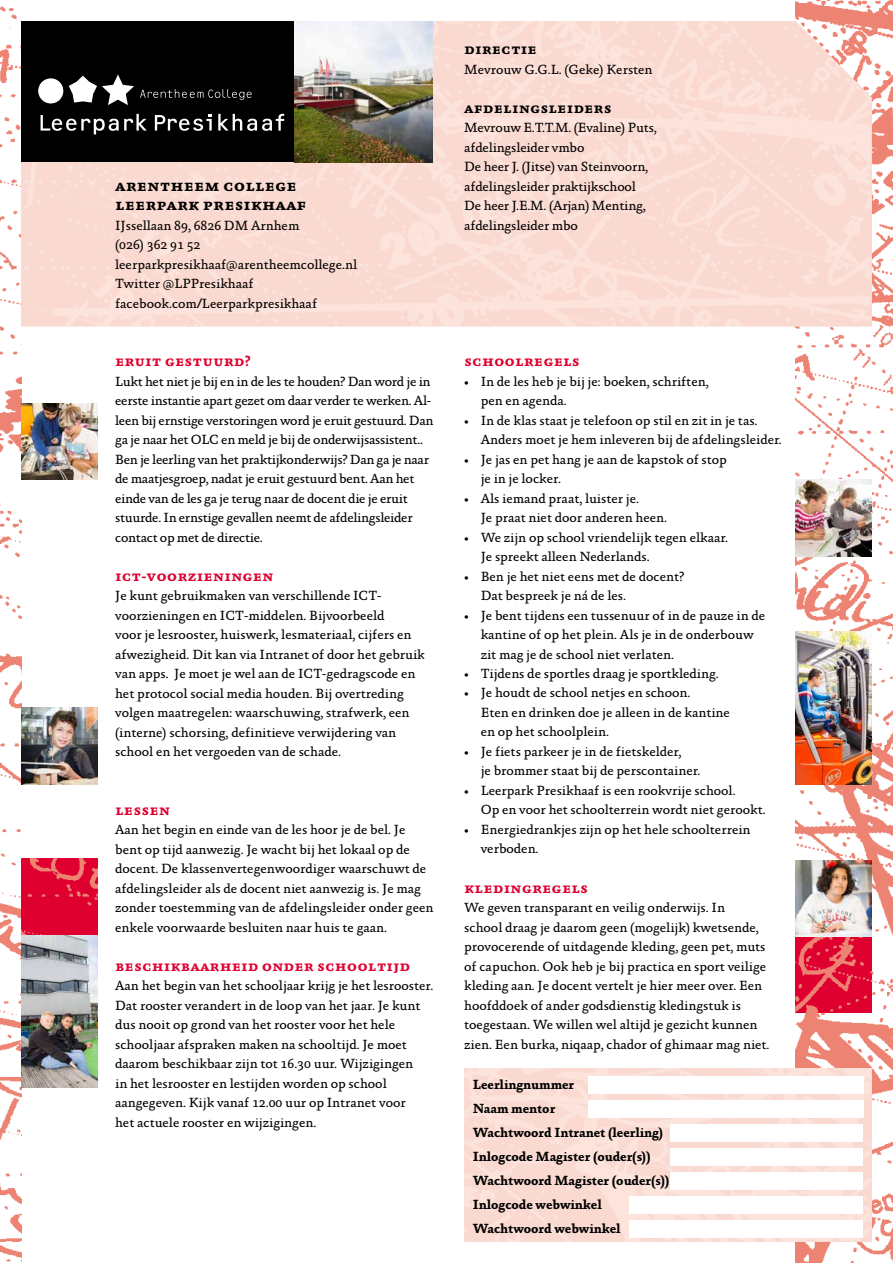
<style>
.page{position:relative;width:893px;height:1263px;background:#fff}
.page>*{position:absolute;margin:0;border:0;box-sizing:border-box;transform-origin:0 0}
.t1{font:16.5px/19.5px "Absara TF Bold SC";color:#000}
.t2{font:15px "Absara TF Bold SC";color:#df0030}
.t3{font:15px "Absara TF Bold SC";color:#000}
.t4{font:13.5px/19.5px "Absara";color:#000}
.t5{font:13.5px/19.5px "Absara";letter-spacing:-.02em;color:#000}
.t6{font:700 13.5px/24px "Absara TF";color:#000}
</style>
<div class="page">
<img style="left:0;top:6px;width:21px;height:1256px">
<img style="left:795px;top:0;width:98px;height:1263px">
<img style="left:21px;top:21px;width:851px;height:305px">
<img style="left:21px;top:859px;width:77px;height:229px">
<img style="left:795px;top:936px;width:77px;height:77px">
<img style="left:795px;top:480px;width:77px;height:76px">
<img style="left:21px;top:708px;width:77px;height:76px">
<img style="left:795px;top:632px;width:77px;height:152px">
<img style="left:795px;top:860px;width:77px;height:76px">
<img style="left:21px;top:403px;width:77px;height:77px">
<div style="left:21px;top:22px;width:274px;height:140px;background:#000"></div>
<img style="left:295px;top:22px;width:137px;height:140px">
<img style="left:464px;top:1068px;width:408px;height:174px">
<div style="left:588px;top:1077px;width:275px;height:17px;background:#fff"></div>
<div style="left:588px;top:1101px;width:275px;height:17px;background:#fff"></div>
<div style="left:671px;top:1125px;width:192px;height:17px;background:#fff"></div>
<div style="left:671px;top:1149px;width:192px;height:17px;background:#fff"></div>
<div style="left:671px;top:1173px;width:192px;height:17px;background:#fff"></div>
<div style="left:629px;top:1197px;width:234px;height:17px;background:#fff"></div>
<div style="left:629px;top:1220px;width:234px;height:18px;background:#fff"></div>
<div style="left:38px;top:78px;width:25px;height:25px;background:#fff;border-radius:50%"></div>
<svg style="left:69px;top:75px;width:65px;height:30px"></svg>
<svg style="left:41px;top:114px;width:106px;height:20px"></svg>
<svg style="left:155px;top:114px;width:57px;height:17px"></svg>
<svg style="left:218px;top:114px;width:66px;height:17px"></svg>
<svg style="left:140px;top:89px;width:112px;height:11px"></svg>
<p class="t1" style="left:115px;top:176px;width:193px">arentheem college leerpark presikhaaf</p>
<p class="t4" style="left:115px;top:215px;width:243px">IJssellaan 89, 6826 DM Arnhem<br>(026) 362 91 52 leerparkpresikhaaf@arentheemcollege.nl<br>Twitter @LPPresikhaaf facebook.com/Leerparkpresikhaaf</p>
<p class="t2" style="left:115px;top:353px;width:137px">eruit gestuurd?</p>
<p class="t5" style="left:115px;top:371px;width:320px">Lukt het niet je bij en in de les te houden? Dan word je in eerste instantie apart gezet om daar verder te werken. Al&shy;leen bij ernstige verstoringen word je eruit gestuurd. Dan ga je naar het OLC en meld je bij de onderwijsassistent..<br>Ben je leerling van het praktijkonderwijs? Dan ga je naar de maatjesgroep, nadat je eruit gestuurd bent. Aan het einde van de les ga je terug naar de docent die je eruit stuurde. In ernstige gevallen neemt de afdelingsleider contact op met de directie.</p>
<p class="t2" style="left:115px;top:567px;width:160px">ict-voorzieningen</p>
<p class="t4" style="left:115px;top:586px;width:311px">Je kunt gebruikmaken van verschillende ICT&shy;voorzieningen en ICT-middelen. Bijvoorbeeld<br>voor je lesrooster, huiswerk, lesmateriaal, cijfers en afwezigheid. Dit kan via Intranet of door het gebruik van apps. Je moet je wel aan de ICT-gedragscode en het protocol social media houden. Bij overtreding volgen maatregelen: waarschuwing, strafwerk, een (interne) schorsing, definitieve verwijdering van school en het vergoeden van de schade.</p>
<p class="t2" style="left:115px;top:801px;width:57px">lessen</p>
<p class="t4" style="left:115px;top:820px;width:320px">Aan het begin en einde van de les hoor je de bel. Je bent op tijd aanwezig. Je wacht bij het lokaal op de docent. De klassenvertegenwoordiger waarschuwt de afdelingsleider als de docent niet aanwezig is. Je mag zonder toestemming van de afdelingsleider onder geen enkele voorwaarde besluiten naar huis te gaan.</p>
<p class="t2" style="left:115px;top:957px;width:297px">beschikbaarheid onder schooltijd</p>
<p class="t4" style="left:115px;top:976px;width:320px">Aan het begin van het schooljaar krijg je het lesrooster.<br>Dat rooster verandert in de loop van het jaar. Je kunt dus nooit op grond van het rooster voor het hele schooljaar afspraken maken na schooltijd. Je moet daarom beschikbaar zijn tot 16.30 uur. Wijzigingen<br>in het lesrooster en lestijden worden op school aangegeven. Kijk vanaf 12.00 uur op Intranet voor<br>het actuele rooster en wijzigingen.</p>
<p class="t3" style="left:464px;top:41px;width:74px">directie</p>
<p class="t4" style="left:464px;top:59px;width:190px">Mevrouw G.G.L. (Geke) Kersten</p>
<p class="t3" style="left:464px;top:99px;width:149px">afdelingsleiders</p>
<p class="t4" style="left:464px;top:118px;width:194px">Mevrouw E.T.T.M. (Evaline) Puts, afdelingsleider vmbo<br>De heer J. (Jitse) van Steinvoorn, afdelingsleider praktijkschool<br>De heer J.E.M. (Arjan) Menting, afdelingsleider mbo</p>
<p class="t2" style="left:464px;top:353px;width:117px">schoolregels</p>
<p class="t4" style="left:481px;top:371px;width:229px;text-indent:-16px">• In de les heb je bij je: boeken, schriften, pen en agenda.</p>
<p class="t4" style="left:481px;top:410px;width:303px;text-indent:-16px">• In de klas staat je telefoon op stil en zit in je tas.<br>Anders moet je hem inleveren bij de afdelingsleider.</p>
<p class="t4" style="left:481px;top:449px;width:248px;text-indent:-16px">• Je jas en pet hang je aan de kapstok of stop je in je locker.</p>
<p class="t4" style="left:481px;top:488px;width:188px;text-indent:-16px">• Als iemand praat, luister je.<br>Je praat niet door anderen heen.</p>
<p class="t4" style="left:481px;top:527px;width:249px;text-indent:-16px">• We zijn op school vriendelijk tegen elkaar.<br>Je spreekt alleen Nederlands.</p>
<p class="t4" style="left:481px;top:566px;width:205px;text-indent:-16px">• Ben je het niet eens met de docent?<br>Dat bespreek je ná de les.</p>
<p class="t4" style="left:481px;top:605px;width:286px;text-indent:-16px">• Je bent tijdens een tussenuur of in de pauze in de kantine of op het plein. Als je in de onderbouw zit mag je de school niet verlaten.</p>
<p class="t4" style="left:464px;top:664px;width:256px">• Tijdens de sportles draag je sportkleding.</p>
<p class="t4" style="left:481px;top:683px;width:251px;text-indent:-16px">• Je houdt de school netjes en schoon.<br>Eten en drinken doe je alleen in de kantine en op het schoolplein.</p>
<p class="t4" style="left:481px;top:742px;width:221px;text-indent:-16px">• Je fiets parkeer je in de fietskelder,<br>je brommer staat bij de perscontainer.</p>
<p class="t4" style="left:481px;top:781px;width:286px;text-indent:-16px">• Leerpark Presikhaaf is een rookvrije school.<br>Op en voor het schoolterrein wordt niet gerookt.</p>
<p class="t4" style="left:481px;top:820px;width:271px;text-indent:-16px">• Energiedrankjes zijn op het hele schoolterrein verboden.</p>
<p class="t2" style="left:464px;top:879px;width:125px">kledingregels</p>
<p class="t4" style="left:464px;top:898px;width:307px">We geven transparant en veilig onderwijs. In<br>school draag je daarom geen (mogelijk) kwetsende, provocerende of uitdagende kleding, geen pet, muts of capuchon. Ook heb je bij practica en sport veilige kleding aan. Je docent vertelt je hier meer over. Een hoofddoek of ander godsdienstig kledingstuk is toegestaan. We willen wel altijd je gezicht kunnen zien. Een burka, niqaap, chador of ghimaar mag niet.</p>
<p class="t6" style="left:473px;top:1073px;width:199px">Leerlingnummer<br>Naam mentor<br>Wachtwoord Intranet (leerling)<br>Inlogcode Magister (ouder(s))<br>Wachtwoord Magister (ouder(s))<br>Inlogcode webwinkel<br>Wachtwoord webwinkel</p>
</div>
